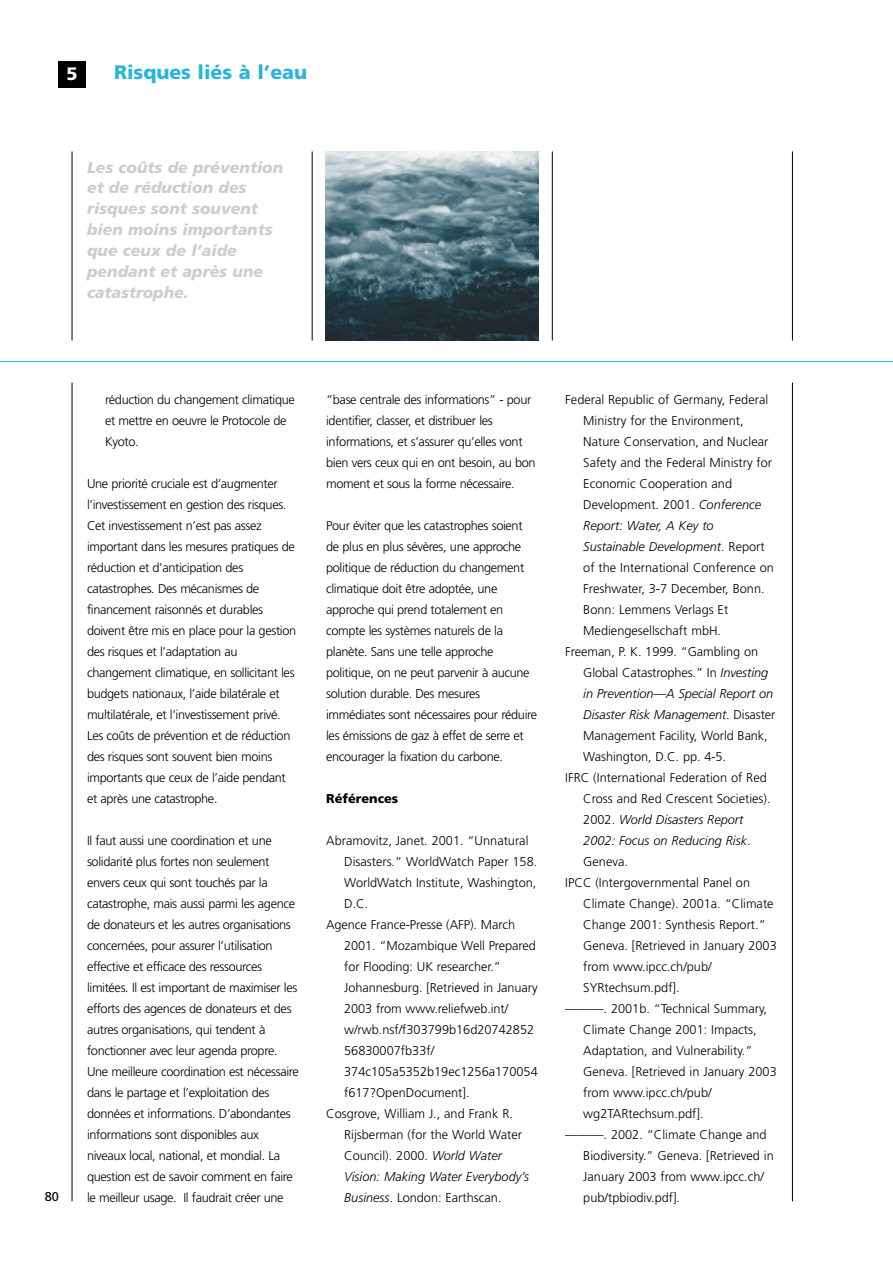
<style>
.page{position:relative;width:893px;height:1263px;background:#fff}
.page>*{position:absolute;margin:0;border:0;box-sizing:border-box;transform-origin:0 0}
.t1{font:900 19.5px "Frutiger";color:#27b6d4}
.t2{font:900 18px "Frutiger";color:#fff}
.t3{font:italic 900 15.75px/21px "Frutiger";color:#cdcdcd}
.t4{font:300 12.75px/21px "Frutiger";letter-spacing:-.03em;color:#000}
.t5{font:300 12.75px "Frutiger";color:#000}
.t6{font:300 12.75px "Frutiger";letter-spacing:-.005em;color:#000}
.t7{font:italic 300 12.75px "Frutiger";color:#000}
.t8{font:900 12.75px "Frutiger";color:#000}
.t9{font:12.75px "Frutiger";color:#000}
.s1{font-style:italic}
.s2{font-style:normal}
</style>
<div class="page">
<hr style="left:72px;top:152px;width:1px;height:188px;background:#000">
<hr style="left:312px;top:152px;width:1px;height:188px;background:#000">
<hr style="left:552px;top:152px;width:1px;height:188px;background:#000">
<hr style="left:792px;top:152px;width:1px;height:188px;background:#000">
<hr style="left:72px;top:382px;width:1px;height:819px;background:#000">
<hr style="left:792px;top:382px;width:1px;height:819px;background:#000">
<hr style="left:0;top:361px;width:892px;height:1px;background:#27b6d4">
<div style="left:58px;top:62px;width:28px;height:26px;background:#000"></div>
<img style="left:326px;top:152px;width:212px;height:188px">
<h2 class="t2" style="left:66px;top:66px;width:13px">5</h2>
<h1 class="t1" style="left:114px;top:65px;width:195px">Risques liés à l’eau</h1>
<p class="t3" style="left:87px;top:158px;width:198px">Les coûts de prévention et de réduction des risques sont souvent bien moins importants que ceux de l’aide pendant et après une catastrophe.</p>
<p class="t9" style="left:45px;top:1192px;width:16px">80</p>
<p class="t4" style="left:105px;top:390px;width:191px">réduction du changement climatique et mettre en oeuvre le Protocole de<br>Kyoto.</p>
<p class="t4" style="left:87px;top:474px;width:211px">Une priorité cruciale est d’augmenter l’investissement en gestion des risques.<br>Cet investissement n’est pas assez important dans les mesures pratiques de réduction et d’anticipation des catastrophes. Des mécanismes de financement raisonnés et durables doivent être mis en place pour la gestion des risques et l’adaptation au changement climatique, en sollicitant les budgets nationaux, l’aide bilatérale et multilatérale, et l’investissement privé.<br>Les coûts de prévention et de réduction des risques sont souvent bien moins importants que ceux de l’aide pendant et après une catastrophe.</p>
<p class="t4" style="left:87px;top:831px;width:213px">Il faut aussi une coordination et une solidarité plus fortes non seulement envers ceux qui sont touchés par la catastrophe, mais aussi parmi les agence de donateurs et les autres organisations concernées, pour assurer l’utilisation effective et efficace des ressources limitées. Il est important de maximiser les efforts des agences de donateurs et des autres organisations, qui tendent à fonctionner avec leur agenda propre.<br>Une meilleure coordination est nécessaire dans le partage et l’exploitation des données et informations. D’abondantes informations sont disponibles aux niveaux local, national, et mondial. La question est de savoir comment en faire le meilleur usage. Il faudrait créer une</p>
<p class="t4" style="left:326px;top:390px;width:211px">“base centrale des informations” - pour identifier, classer, et distribuer les informations, et s’assurer qu’elles vont bien vers ceux qui en ont besoin, au bon moment et sous la forme nécessaire.</p>
<p class="t4" style="left:326px;top:516px;width:212px">Pour éviter que les catastrophes soient de plus en plus sévères, une approche politique de réduction du changement climatique doit être adoptée, une approche qui prend totalement en compte les systèmes naturels de la planète. Sans une telle approche politique, on ne peut parvenir à aucune solution durable. Des mesures immédiates sont nécessaires pour réduire les émissions de gaz à effet de serre et encourager la fixation du carbone.</p>
<p class="t8" style="left:326px;top:793px;width:73px">Références</p>
<p class="t5" style="left:326px;top:835px;width:204px">Abramovitz, Janet. 2001. “Unnatural</p>
<p class="t5" style="left:344px;top:856px;width:195px">Disasters.” WorldWatch Paper 158.</p>
<p class="t5" style="left:344px;top:877px;width:194px">WorldWatch Institute, Washington,</p>
<p class="t4" style="left:344px;top:894px;width:26px">D.C.</p>
<p class="t6" style="left:326px;top:919px;width:190px">Agence France-Presse (AFP). March</p>
<p class="t6" style="left:344px;top:940px;width:193px">2001. “Mozambique Well Prepared</p>
<p class="t6" style="left:344px;top:961px;width:158px">for Flooding: UK researcher.”</p>
<p class="t6" style="left:344px;top:982px;width:195px">Johannesburg. [Retrieved in January</p>
<p class="t6" style="left:344px;top:1003px;width:166px">2003 from www.reliefweb.int/</p>
<p class="t5" style="left:344px;top:1024px;width:191px">w/rwb.nsf/f303799b16d20742852</p>
<p class="t5" style="left:344px;top:1045px;width:91px">56830007fb33f/</p>
<p class="t5" style="left:344px;top:1066px;width:195px">374c105a5352b19ec1256a170054</p>
<p class="t5" style="left:344px;top:1087px;width:127px">f617?OpenDocument].</p>
<p class="t5" style="left:326px;top:1108px;width:188px">Cosgrove, William J., and Frank R.</p>
<p class="t5" style="left:344px;top:1129px;width:179px">Rijsberman (for the World Water</p>
<p class="t5" style="left:344px;top:1150px;width:159px">Council). 2000. <span class="s1">World Water</span></p>
<p class="t7" style="left:344px;top:1171px;width:186px">Vision: Making Water Everybody’s</p>
<p class="t5" style="left:344px;top:1192px;width:159px"><span class="s1">Business</span>. London: Earthscan.</p>
<p class="t5" style="left:565px;top:394px;width:204px">Federal Republic of Germany, Federal</p>
<p class="t5" style="left:583px;top:415px;width:162px">Ministry for the Environment,</p>
<p class="t5" style="left:583px;top:436px;width:186px">Nature Conservation, and Nuclear</p>
<p class="t5" style="left:583px;top:457px;width:190px">Safety and the Federal Ministry for</p>
<p class="t5" style="left:583px;top:478px;width:150px">Economic Cooperation and</p>
<p class="t5" style="left:583px;top:499px;width:179px">Development. 2001. <span class="s1">Conference</span></p>
<p class="t7" style="left:583px;top:520px;width:132px">Report: Water, A Key to</p>
<p class="t7" style="left:583px;top:541px;width:183px">Sustainable Development<span class="s2">. Report</span></p>
<p class="t5" style="left:583px;top:562px;width:192px">of the International Conference on</p>
<p class="t5" style="left:583px;top:583px;width:183px">Freshwater, 3-7 December, Bonn.</p>
<p class="t5" style="left:583px;top:604px;width:146px">Bonn: Lemmens Verlags Et</p>
<p class="t5" style="left:583px;top:625px;width:139px">Mediengesellschaft mbH.</p>
<p class="t6" style="left:565px;top:646px;width:194px">Freeman, P. K. 1999. “Gambling on</p>
<p class="t6" style="left:583px;top:667px;width:186px">Global Catastrophes.” In <span class="s1">Investing</span></p>
<p class="t7" style="left:583px;top:688px;width:191px">in Prevention—A Special Report on</p>
<p class="t7" style="left:583px;top:709px;width:194px">Disaster Risk Management<span class="s2">. Disaster</span></p>
<p class="t6" style="left:583px;top:730px;width:186px">Management Facility, World Bank,</p>
<p class="t6" style="left:583px;top:751px;width:144px">Washington, D.C. pp. 4-5.</p>
<p class="t5" style="left:565px;top:772px;width:203px">IFRC (International Federation of Red</p>
<p class="t5" style="left:583px;top:793px;width:189px">Cross and Red Crescent Societies).</p>
<p class="t7" style="left:583px;top:814px;width:162px"><span class="s2">2002.</span> World Disasters Report</p>
<p class="t7" style="left:583px;top:835px;width:169px">2002: Focus on Reducing Risk<span class="s2">.</span></p>
<p class="t4" style="left:583px;top:852px;width:46px">Geneva.</p>
<p class="t5" style="left:565px;top:877px;width:186px">IPCC (Intergovernmental Panel on</p>
<p class="t5" style="left:583px;top:898px;width:192px">Climate Change). 2001a. “Climate</p>
<p class="t5" style="left:583px;top:919px;width:184px">Change 2001: Synthesis Report.”</p>
<p class="t5" style="left:583px;top:940px;width:195px">Geneva. [Retrieved in January 2003</p>
<p class="t5" style="left:583px;top:961px;width:130px">from www.ipcc.ch/pub/</p>
<p class="t5" style="left:583px;top:982px;width:98px">SYRtechsum.pdf].</p>
<p class="t5" style="left:565px;top:1003px;width:203px">———. 2001b. “Technical Summary,</p>
<p class="t5" style="left:583px;top:1024px;width:175px">Climate Change 2001: Impacts,</p>
<p class="t5" style="left:583px;top:1045px;width:171px">Adaptation, and Vulnerability.”</p>
<p class="t5" style="left:583px;top:1066px;width:195px">Geneva. [Retrieved in January 2003</p>
<p class="t5" style="left:583px;top:1087px;width:130px">from www.ipcc.ch/pub/</p>
<p class="t5" style="left:583px;top:1108px;width:122px">wg2TARtechsum.pdf].</p>
<p class="t5" style="left:565px;top:1129px;width:203px">———. 2002. “Climate Change and</p>
<p class="t5" style="left:583px;top:1150px;width:192px">Biodiversity.” Geneva. [Retrieved in</p>
<p class="t5" style="left:583px;top:1171px;width:182px">January 2003 from www.ipcc.ch/</p>
<p class="t5" style="left:583px;top:1192px;width:98px">pub/tpbiodiv.pdf].</p>
</div>
